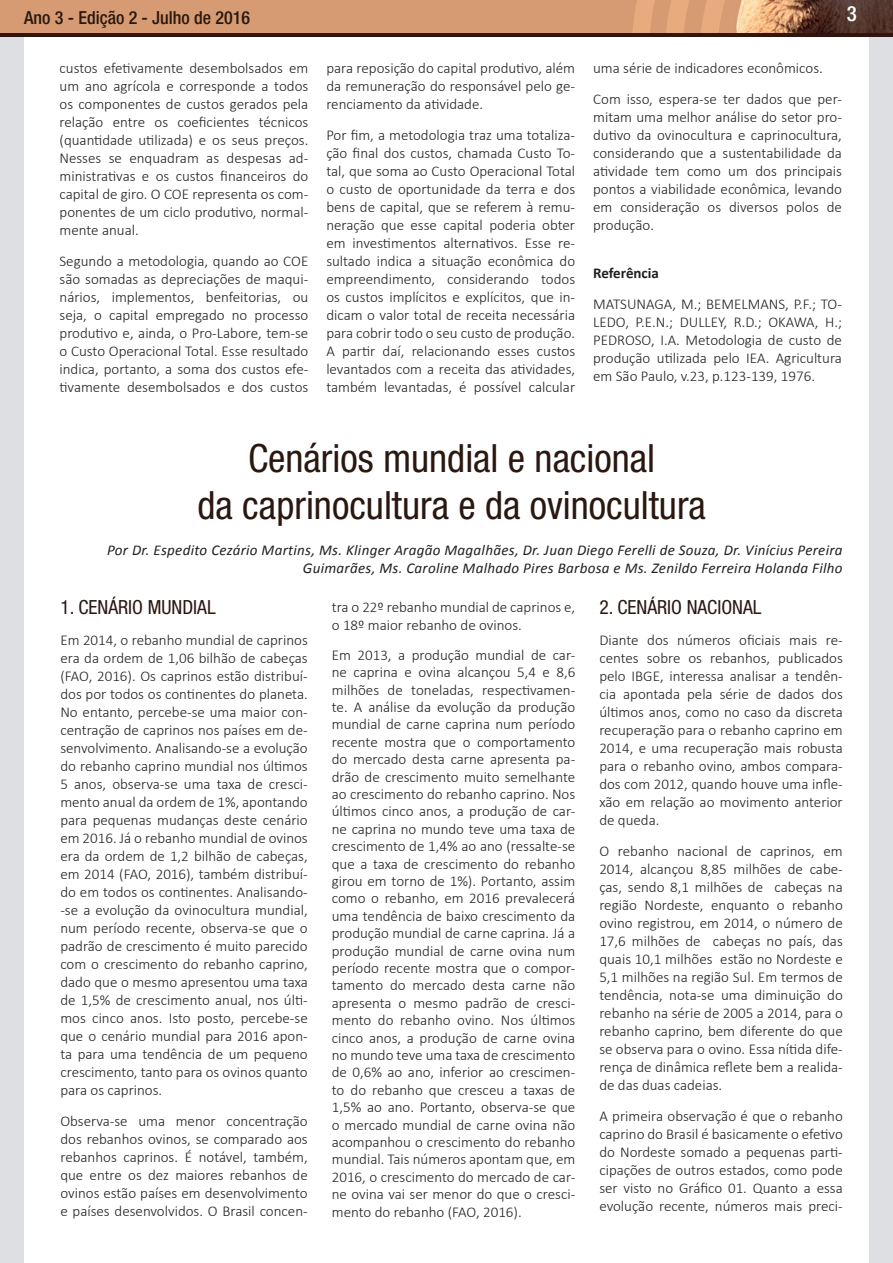
<style>
.page{position:relative;width:893px;height:1263px;background:#fff}
.page>*{position:absolute;margin:0;border:0;box-sizing:border-box;transform-origin:0 0}
.t1{font:condensed 39px/46.8px "Helvetica Neue LT Std";color:#2a1810;text-align:center}
.t2{font:500 condensed 21px "Helvetica Neue LT Std";color:#fff}
.t3{font:condensed 19.5px "Helvetica Neue LT Std";color:#2a1810}
.t4{font:500 condensed 18px "Helvetica Neue LT Std";color:#2a1810}
.t5{font:300 15px/18px "Calibri";color:#231f20;text-align:justify}
.t6{font:italic 15px/18px "Calibri";letter-spacing:.02em;color:#231f20;text-align:right}
.t7{font:700 15px "Calibri";color:#231f20}
</style>
<div class="page">
<div style="left:0;top:13px;width:893px;height:1250px;background:#dedfe2"></div>
<div style="left:24px;top:13px;width:845px;height:1250px;background:#fff"></div>
<div style="left:0;top:0;width:893px;height:37px;background:#d69b72"></div>
<svg style="left:632px;top:0;width:82px;height:33px"></svg>
<img style="left:736px;top:0;width:157px;height:33px">
<img style="left:773px;top:0;width:28px;height:33px">
<img style="left:738px;top:0;width:26px;height:33px">
<img style="left:714px;top:0;width:11px;height:33px">
<hr style="left:0;top:33px;width:893px;height:4px;background:#30160e">
<p class="t4" style="left:24px;top:7px;width:228px">Ano 3 - Edição 2 - Julho de 2016</p>
<h2 class="t2" style="left:847px;top:1px;width:12px">3</h2>
<p class="t5" style="left:60px;top:58px;width:250px">custos efetivamente desembolsados em um ano agrícola e corresponde a todos os componentes de custos gerados pela relação entre os coeficientes técnicos (quantidade utilizada) e os seus preços.<br>Nesses se enquadram as despesas ad&shy;ministrativas e os custos financeiros do capital de giro. O COE representa os com&shy;ponentes de um ciclo produtivo, normal&shy;mente anual.</p>
<p class="t5" style="left:60px;top:251px;width:250px">Segundo a metodologia, quando ao COE são somadas as depreciações de maqui&shy;nários, implementos, benfeitorias, ou seja, o capital empregado no processo produtivo e, ainda, o Pro-Labore, tem-se o Custo Operacional Total. Esse resultado indica, portanto, a soma dos custos efe&shy;tivamente desembolsados e dos custos</p>
<p class="t5" style="left:326px;top:58px;width:250px">para reposição do capital produtivo, além da remuneração do responsável pelo ge&shy;renciamento da atividade.</p>
<p class="t5" style="left:326px;top:125px;width:250px">Por fim, a metodologia traz uma totaliza&shy;ção final dos custos, chamada Custo To&shy;tal, que soma ao Custo Operacional Total o custo de oportunidade da terra e dos bens de capital, que se referem à remu&shy;neração que esse capital poderia obter em investimentos alternativos. Esse re&shy;sultado indica a situação econômica do empreendimento, considerando todos os custos implícitos e explícitos, que in&shy;dicam o valor total de receita necessária para cobrir todo o seu custo de produção.<br>A partir daí, relacionando esses custos levantados com a receita das atividades, também levantadas, é possível calcular</p>
<p class="t5" style="left:593px;top:52px;width:250px;line-height:30.8px">uma série de indicadores econômicos.<br>Com isso, espera-se ter dados que per-</p>
<p class="t5" style="left:593px;top:107px;width:250px">mitam uma melhor análise do setor pro&shy;dutivo da ovinocultura e caprinocultura, considerando que a sustentabilidade da atividade tem como um dos principais pontos a viabilidade econômica, levando em consideração os diversos polos de produção.</p>
<p class="t7" style="left:593px;top:264px;width:67px">Referência</p>
<p class="t5" style="left:593px;top:294px;width:250px">MATSUNAGA, M.; BEMELMANS, P.F.; TO-LEDO, P.E.N.; DULLEY, R.D.; OKAWA, H.; PEDROSO, I.A. Metodologia de custo de produção utilizada pelo IEA. Agricultura em São Paulo, v.23, p.123-139, 1976.</p>
<h1 class="t1" style="left:197px;top:435px;width:510px">Cenários mundial e nacional<br>da caprinocultura e da ovinocultura</h1>
<p class="t6" style="left:107px;top:540px;width:737px">Por Dr. Espedito Cezário Martins, Ms. Klinger Aragão Magalhães, Dr. Juan Diego Ferelli de Souza, Dr. Vinícius Pereira<br>Guimarães, Ms. Caroline Malhado Pires Barbosa e Ms. Zenildo Ferreira Holanda Filho</p>
<h3 class="t3" style="left:60px;top:596px;width:157px">1. CENÁRIO MUNDIAL</h3>
<p class="t5" style="left:60px;top:630px;width:249px">Em 2014, o rebanho mundial de caprinos era da ordem de 1,06 bilhão de cabeças (FAO, 2016). Os caprinos estão distribuí&shy;dos por todos os continentes do planeta.<br>No entanto, percebe-se uma maior con&shy;centração de caprinos nos países em de&shy;senvolvimento. Analisando-se a evolução do rebanho caprino mundial nos últimos 5 anos, observa-se uma taxa de cresci&shy;mento anual da ordem de 1%, apontando para pequenas mudanças deste cenário em 2016. Já o rebanho mundial de ovinos era da ordem de 1,2 bilhão de cabeças, em 2014 (FAO, 2016), também distribuí&shy;do em todos os continentes. Analisando--se a evolução da ovinocultura mundial, num período recente, observa-se que o padrão de crescimento é muito parecido com o crescimento do rebanho caprino, dado que o mesmo apresentou uma taxa de 1,5% de crescimento anual, nos últi&shy;mos cinco anos. Isto posto, percebe-se que o cenário mundial para 2016 apon&shy;ta para uma tendência de um pequeno crescimento, tanto para os ovinos quanto para os caprinos.</p>
<p class="t5" style="left:60px;top:1111px;width:249px">Observa-se uma menor concentração dos rebanhos ovinos, se comparado aos rebanhos caprinos. É notável, também, que entre os dez maiores rebanhos de ovinos estão países em desenvolvimento e países desenvolvidos. O Brasil concen-</p>
<p class="t5" style="left:332px;top:597px;width:245px">tra o 22º rebanho mundial de caprinos e, o 18º maior rebanho de ovinos.</p>
<p class="t5" style="left:332px;top:645px;width:245px;line-height:17.4px">Em 2013, a produção mundial de car&shy;ne caprina e ovina alcançou 5,4 e 8,6 milhões de toneladas, respectivamen&shy;te. A análise da evolução da produção mundial de carne caprina num período recente mostra que o comportamento do mercado desta carne apresenta pa&shy;drão de crescimento muito semelhante ao crescimento do rebanho caprino. Nos últimos cinco anos, a produção de car&shy;ne caprina no mundo teve uma taxa de crescimento de 1,4% ao ano (ressalte-se que a taxa de crescimento do rebanho girou em torno de 1%). Portanto, assim como o rebanho, em 2016 prevalecerá uma tendência de baixo crescimento da produção mundial de carne caprina. Já a produção mundial de carne ovina num período recente mostra que o compor&shy;tamento do mercado desta carne não apresenta o mesmo padrão de cresci&shy;mento do rebanho ovino. Nos últimos cinco anos, a produção de carne ovina no mundo teve uma taxa de crescimento de 0,6% ao ano, inferior ao crescimen&shy;to do rebanho que cresceu a taxas de 1,5% ao ano. Portanto, observa-se que o mercado mundial de carne ovina não acompanhou o crescimento do rebanho mundial. Tais números apontam que, em 2016, o crescimento do mercado de car&shy;ne ovina vai ser menor do que o cresci&shy;mento do rebanho (FAO, 2016).</p>
<h3 class="t3" style="left:599px;top:596px;width:164px">2. CENÁRIO NACIONAL</h3>
<p class="t5" style="left:599px;top:630px;width:245px">Diante dos números oficiais mais re&shy;centes sobre os rebanhos, publicados pelo IBGE, interessa analisar a tendên&shy;cia apontada pela série de dados dos últimos anos, como no caso da discreta recuperação para o rebanho caprino em 2014, e uma recuperação mais robusta para o rebanho ovino, ambos compara&shy;dos com 2012, quando houve uma infle&shy;xão em relação ao movimento anterior de queda.</p>
<p class="t5" style="left:599px;top:841px;width:245px">O rebanho nacional de caprinos, em 2014, alcançou 8,85 milhões de cabe&shy;ças, sendo 8,1 milhões de cabeças na região Nordeste, enquanto o rebanho ovino registrou, em 2014, o número de 17,6 milhões de cabeças no país, das quais 10,1 milhões estão no Nordeste e 5,1 milhões na região Sul. Em termos de tendência, nota-se uma diminuição do rebanho na série de 2005 a 2014, para o rebanho caprino, bem diferente do que se observa para o ovino. Essa nítida dife&shy;rença de dinâmica reflete bem a realida&shy;de das duas cadeias.</p>
<p class="t5" style="left:599px;top:1106px;width:245px">A primeira observação é que o rebanho caprino do Brasil é basicamente o efetivo do Nordeste somado a pequenas parti&shy;cipações de outros estados, como pode ser visto no Gráfico 01. Quanto a essa evolução recente, números mais preci-</p>
</div>
